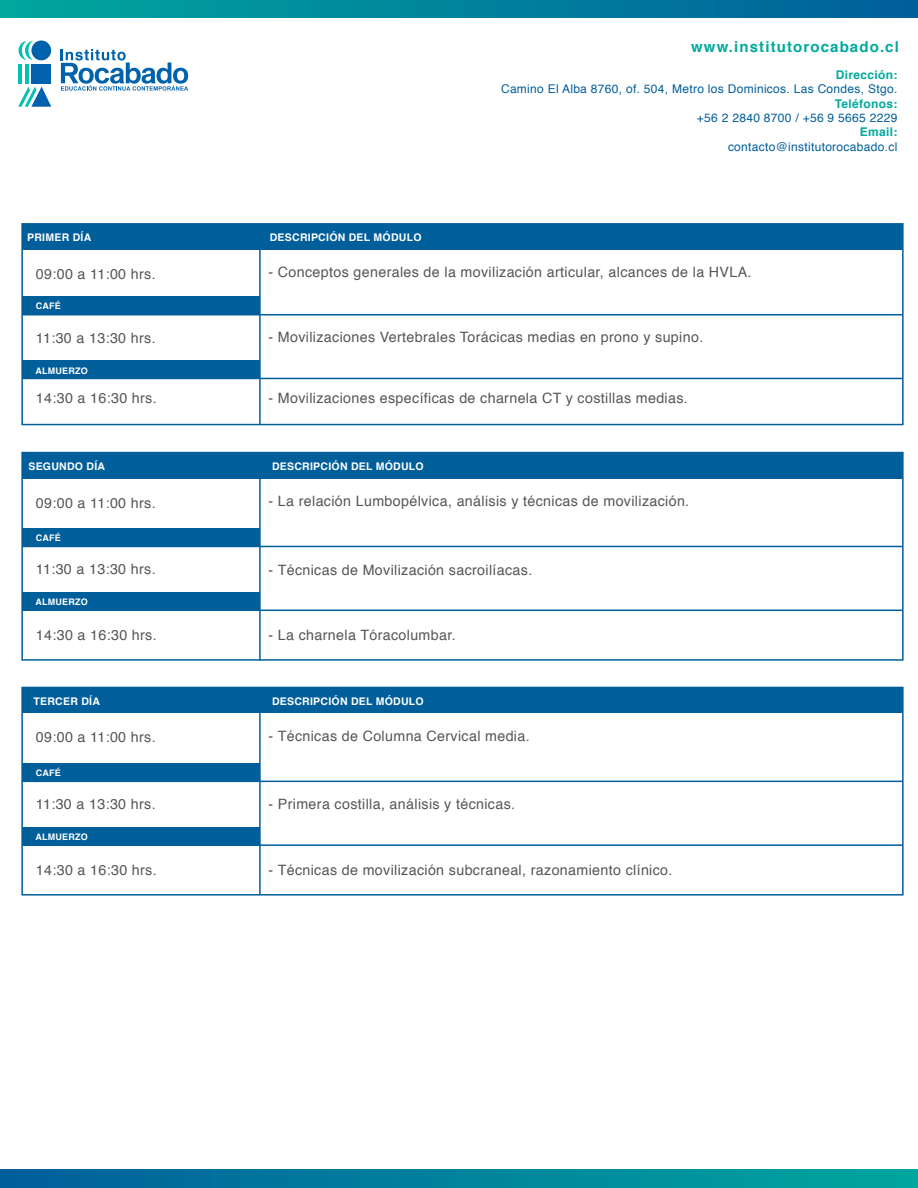
<style>
.page{position:relative;width:918px;height:1188px;background:#fff}
.page>*{position:absolute;margin:0;border:0;box-sizing:border-box;transform-origin:0 0}
.t1{font:700 15px "Helvetica";letter-spacing:.075em;color:#00a99e}
.t2{font:14.25px "Helvetica";letter-spacing:.025em;color:#575555}
.t3{font:12px "Helvetica";letter-spacing:.025em;color:#005e9a}
.t4{font:700 12px "Helvetica";letter-spacing:.025em;color:#00a99e}
.t5{font:700 10.5px "Helvetica";letter-spacing:.025em;color:#fff}
.t6{font:700 9px "Helvetica";letter-spacing:.025em;color:#fff}
</style>
<div class="page">
<div style="left:0;top:0;width:918px;height:17px;background:linear-gradient(to right,#00a79e,#005f9b)"></div>
<div style="left:0;top:1170px;width:918px;height:18px;background:linear-gradient(to right,#005f9b,#00a69e)"></div>
<div style="left:31px;top:64px;width:20px;height:19px;background:#0062ac"></div>
<svg style="left:18px;top:87px;width:33px;height:20px"></svg>
<hr style="left:25px;top:64px;width:4px;height:19px;background:#00c2b0">
<hr style="left:19px;top:64px;width:3px;height:19px;background:#00c2b0">
<div style="left:31px;top:41px;width:20px;height:19px;background:#0062ac;border-radius:50%"></div>
<svg style="left:19px;top:41px;width:14px;height:19px"></svg>
<svg style="left:61px;top:49px;width:127px;height:42px"></svg>
<div style="left:22px;top:224px;width:881px;height:26px;background:#005e9a"></div>
<div style="left:22px;top:296px;width:237px;height:18px;background:#005e9a"></div>
<hr style="left:259px;top:246px;width:2px;height:179px;background:#005e9a">
<hr style="left:22px;top:314px;width:881px;height:1px;background:#005e9a">
<hr style="left:22px;top:378px;width:881px;height:1px;background:#005e9a">
<div style="left:21px;top:223px;width:883px;height:202px;border:2px solid #005e9a"></div>
<div style="left:22px;top:360px;width:237px;height:19px;background:#005e9a"></div>
<div style="left:22px;top:453px;width:881px;height:25px;background:#005e9a"></div>
<div style="left:22px;top:528px;width:237px;height:18px;background:#005e9a"></div>
<hr style="left:259px;top:466px;width:2px;height:194px;background:#005e9a">
<hr style="left:22px;top:546px;width:881px;height:1px;background:#005e9a">
<hr style="left:22px;top:610px;width:881px;height:1px;background:#005e9a">
<div style="left:21px;top:452px;width:883px;height:209px;border:2px solid #005e9a"></div>
<div style="left:22px;top:592px;width:237px;height:18px;background:#005e9a"></div>
<div style="left:22px;top:688px;width:881px;height:25px;background:#005e9a"></div>
<div style="left:22px;top:763px;width:237px;height:18px;background:#005e9a"></div>
<hr style="left:259px;top:701px;width:2px;height:194px;background:#005e9a">
<hr style="left:22px;top:781px;width:881px;height:1px;background:#005e9a">
<hr style="left:22px;top:844px;width:881px;height:2px;background:#005e9a">
<div style="left:21px;top:687px;width:883px;height:209px;border:2px solid #005e9a"></div>
<div style="left:22px;top:827px;width:237px;height:18px;background:#005e9a"></div>
<p class="t1" style="left:691px;top:35px;width:209px">www.institutorocabado.cl</p>
<p class="t5" style="left:27px;top:229px;width:66px">PRIMER DÍA</p>
<p class="t2" style="left:36px;top:263px;width:121px">09:00 a 11:00 hrs.</p>
<p class="t6" style="left:36px;top:299px;width:27px">CAFÉ</p>
<p class="t2" style="left:36px;top:327px;width:121px">11:30 a 13:30 hrs.</p>
<p class="t6" style="left:35px;top:363px;width:54px">ALMUERZO</p>
<p class="t4" style="left:836px;top:65px;width:63px">Dirección:</p>
<p class="t3" style="left:501px;top:80px;width:398px">Camino El Alba 8760, of. 504, Metro los Dominicos. Las Condes, Stgo.</p>
<p class="t4" style="left:835px;top:94px;width:64px">Teléfonos:</p>
<p class="t3" style="left:697px;top:109px;width:202px">+56 2 2840 8700 / +56 9 5665 2229</p>
<p class="t4" style="left:860px;top:123px;width:39px">Email:</p>
<p class="t3" style="left:728px;top:137px;width:171px">contacto@institutorocabado.cl</p>
<p class="t5" style="left:270px;top:229px;width:153px">DESCRIPCIÓN DEL MÓDULO</p>
<p class="t2" style="left:269px;top:261px;width:485px">- Conceptos generales de la movilización articular, alcances de la HVLA.</p>
<p class="t2" style="left:269px;top:326px;width:436px">- Movilizaciones Vertebrales Torácicas medias en prono y supino.</p>
<p class="t2" style="left:36px;top:387px;width:122px">14:30 a 16:30 hrs.</p>
<p class="t2" style="left:269px;top:387px;width:421px">- Movilizaciones específicas de charnela CT y costillas medias.</p>
<p class="t5" style="left:28px;top:458px;width:78px">SEGUNDO DÍA</p>
<p class="t5" style="left:272px;top:458px;width:153px">DESCRIPCIÓN DEL MÓDULO</p>
<p class="t2" style="left:36px;top:492px;width:121px">09:00 a 11:00 hrs.</p>
<p class="t2" style="left:269px;top:490px;width:422px">- La relación Lumbopélvica, análisis y técnicas de movilización.</p>
<p class="t6" style="left:36px;top:531px;width:27px">CAFÉ</p>
<p class="t2" style="left:36px;top:558px;width:121px">11:30 a 13:30 hrs.</p>
<p class="t6" style="left:35px;top:595px;width:54px">ALMUERZO</p>
<p class="t2" style="left:36px;top:624px;width:122px">14:30 a 16:30 hrs.</p>
<p class="t5" style="left:34px;top:692px;width:68px">TERCER DÍA</p>
<p class="t2" style="left:269px;top:559px;width:265px">- Técnicas de Movilización sacroilíacas.</p>
<p class="t2" style="left:269px;top:624px;width:189px">- La charnela Tóracolumbar.</p>
<p class="t5" style="left:272px;top:692px;width:153px">DESCRIPCIÓN DEL MÓDULO</p>
<p class="t2" style="left:36px;top:726px;width:121px">09:00 a 11:00 hrs.</p>
<p class="t2" style="left:269px;top:725px;width:263px">- Técnicas de Columna Cervical media.</p>
<p class="t6" style="left:36px;top:766px;width:27px">CAFÉ</p>
<p class="t2" style="left:36px;top:793px;width:121px">11:30 a 13:30 hrs.</p>
<p class="t6" style="left:35px;top:830px;width:54px">ALMUERZO</p>
<p class="t2" style="left:36px;top:859px;width:122px">14:30 a 16:30 hrs.</p>
<p class="t2" style="left:269px;top:793px;width:248px">- Primera costilla, análisis y técnicas.</p>
<p class="t2" style="left:269px;top:859px;width:406px">- Técnicas de movilización subcraneal, razonamiento clínico.</p>
</div>
